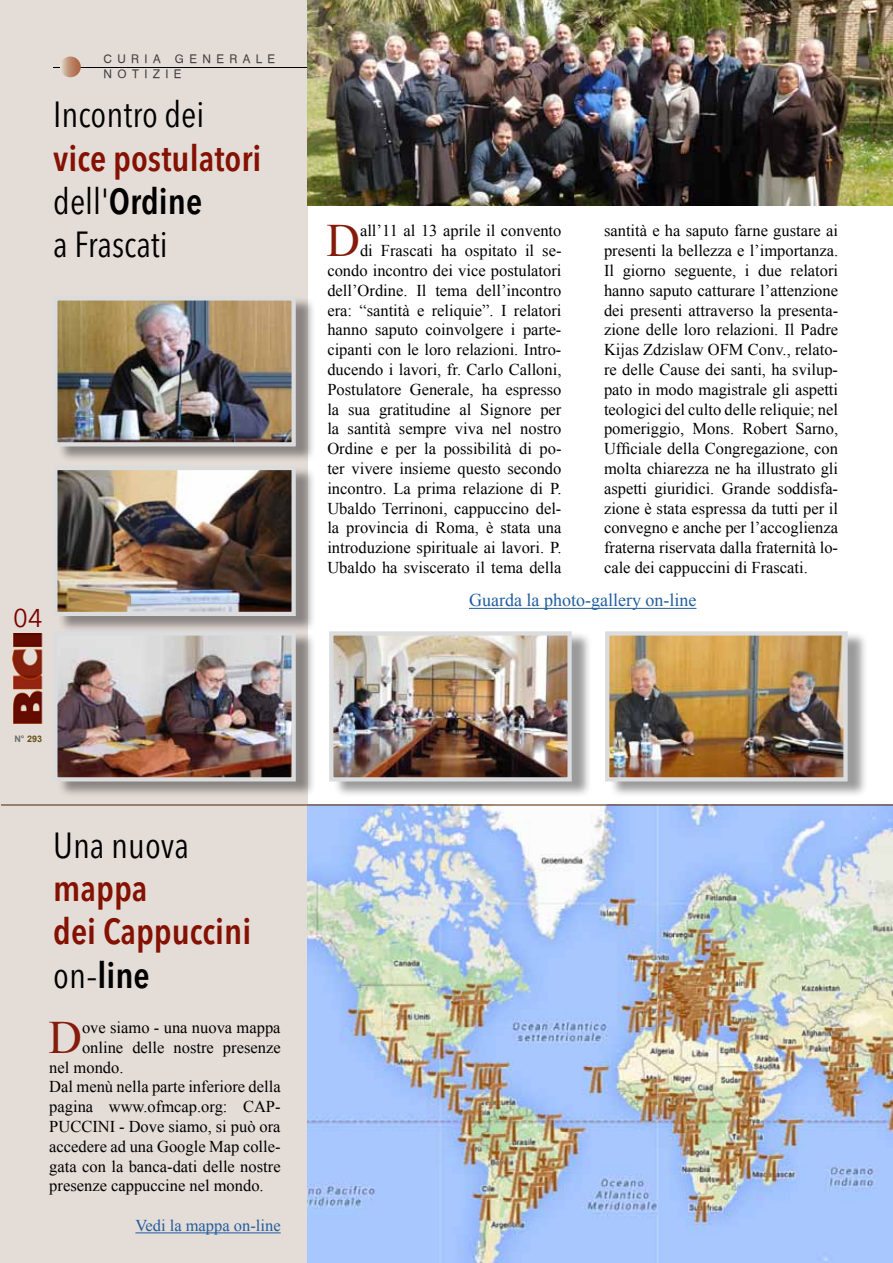
<style>
.page{position:relative;width:893px;height:1263px;background:#fff}
.page>*{position:absolute;margin:0;border:0;box-sizing:border-box;transform-origin:0 0}
.t1{font:46.35px "Times New Roman";color:#851c0b}
.t2{font:600 condensed 36px/43.2px "Avenir Next LT Pro";color:#841101}
.t3{font:condensed 36px "Avenir Next LT Pro";color:#000}
.t4{font:25.5px "Avenir Next LT Pro";color:#7b0000}
.t5{font:18px "Times New Roman";color:#215e9e}
.t6{font:16.5px/19.8px "Times New Roman";color:#000;text-align:right}
.t7{font:16.5px "Times New Roman";color:#215e9e}
.t8{font:12px/15.1px "Geneva";letter-spacing:.45em;color:#414042}
.t9{font:700 9px "Arial";color:#655217}
.s1{font-weight:400;color:#000}
.s2{color:#000}
.s3{color:#6d6e71}
.s4{font-weight:400;font-stretch:normal;color:#000}
</style>
<div class="page">
<div style="left:0;top:0;width:308px;height:1263px;background:#e4dcd7"></div>
<img style="left:12px;top:634px;width:31px;height:89px">
<hr style="left:135px;top:1232px;width:146px;height:1px;background:#215e9e">
<div style="left:57px;top:632px;width:259px;height:166px;background:#000;opacity:.4"></div>
<img style="left:58px;top:636px;width:233px;height:140px">
<div style="left:53px;top:631px;width:243px;height:150px;border:4px solid #dbdcde"></div>
<div style="left:333px;top:632px;width:259px;height:166px;background:#000;opacity:.4"></div>
<img style="left:334px;top:636px;width:233px;height:140px">
<div style="left:329px;top:631px;width:243px;height:150px;border:4px solid #dbdcde"></div>
<div style="left:57px;top:466px;width:259px;height:166px;background:#000;opacity:.4"></div>
<img style="left:58px;top:471px;width:233px;height:140px">
<div style="left:53px;top:466px;width:243px;height:150px;border:4px solid #dbdcde"></div>
<div style="left:609px;top:632px;width:259px;height:166px;background:#000;opacity:.4"></div>
<img style="left:610px;top:636px;width:233px;height:140px">
<div style="left:605px;top:631px;width:243px;height:150px;border:4px solid #dbdcde"></div>
<hr style="left:54px;top:67px;width:784px;height:1px;background:#000">
<svg style="left:60px;top:57px;width:21px;height:20px"></svg>
<img style="left:308px;top:0;width:585px;height:205px">
<div style="left:57px;top:297px;width:259px;height:166px;background:#000;opacity:.4"></div>
<img style="left:58px;top:301px;width:233px;height:140px">
<div style="left:53px;top:296px;width:243px;height:150px;border:4px solid #dbdcde"></div>
<img style="left:308px;top:805px;width:585px;height:458px">
<hr style="left:469px;top:608px;width:227px;height:1px;background:#215e9e">
<hr style="left:1px;top:804px;width:892px;height:1px;background:#603214">
<p class="t8" style="left:103px;top:51px;width:173px">CURIA GENERALE<br>NOTIZIE</p>
<h2 class="t3" style="left:53px;top:93px;width:153px">Incontro dei</h2>
<h2 class="t2" style="left:53px;top:136px;width:210px">vice postulatori <span class="s1">dell'</span><span class="s2">Ordine<br></span><span class="s1">a Frascati</span></h2>
<h3 class="t4" style="left:13px;top:603px;width:31px">04</h3>
<p class="t9" style="left:14px;top:733px;width:29px"><span class="s3">N°</span> 293</p>
<h2 class="t3" style="left:53px;top:824px;width:137px">Una nuova</h2>
<h2 class="t2" style="left:53px;top:867px;width:200px">mappa<br>dei Cappuccini <span class="s1">on</span><span class="s4">-</span><span class="s2">line</span></h2>
<h1 class="t1" style="left:49px;top:1006px;width:35px">D</h1>
<p class="t6" style="left:82px;top:1017px;width:200px">ove siamo - una nuova mappa</p>
<p class="t6" style="left:82px;top:1037px;width:200px">online delle nostre presenze</p>
<p class="t6" style="left:49px;top:1057px;width:76px">nel mondo.</p>
<p class="t6" style="left:49px;top:1077px;width:233px">Dal menù nella parte inferiore della</p>
<p class="t6" style="left:49px;top:1096px;width:233px">pagina www.ofmcap.org: CAP-</p>
<p class="t6" style="left:49px;top:1116px;width:233px">PUCCINI - Dove siamo, si può ora</p>
<p class="t6" style="left:49px;top:1136px;width:233px">accedere ad una Google Map colle-</p>
<p class="t6" style="left:49px;top:1156px;width:233px">gata con la banca-dati delle nostre</p>
<p class="t6" style="left:49px;top:1176px;width:216px">presenze cappuccine nel mondo.</p>
<p class="t7" style="left:135px;top:1214px;width:147px">Vedi la mappa on-line</p>
<p class="t6" style="left:327px;top:221px;width:236px">all’11 al 13 aprile il convento<br>di Frascati ha ospitato il se&shy;condo incontro dei vice postulatori dell’Ordine. Il tema dell’incontro era: “santità e reliquie”. I relatori hanno saputo coinvolgere i parte&shy;cipanti con le loro relazioni. Intro&shy;ducendo i lavori, fr. Carlo Calloni, Postulatore Generale, ha espresso la sua gratitudine al Signore per la santità sempre viva nel nostro Ordine e per la possibilità di po&shy;ter vivere insieme questo secondo incontro. La prima relazione di P.<br>Ubaldo Terrinoni, cappuccino del&shy;la provincia di Roma, è stata una introduzione spirituale ai lavori. P.<br>Ubaldo ha sviscerato il tema della</p>
<p class="t6" style="left:604px;top:221px;width:236px;text-align:justify">santità e ha saputo farne gustare ai presenti la bellezza e l’importanza.<br>Il giorno seguente, i due relatori hanno saputo catturare l’attenzione dei presenti attraverso la presenta&shy;zione delle loro relazioni. Il Padre Kijas Zdzislaw OFM Conv., relato&shy;re delle Cause dei santi, ha svilup&shy;pato in modo magistrale gli aspetti teologici del culto delle reliquie; nel pomeriggio, Mons. Robert Sarno, Ufficiale della Congregazione, con molta chiarezza ne ha illustrato gli aspetti giuridici. Grande soddisfa&shy;zione è stata espressa da tutti per il convegno e anche per l’accoglienza fraterna riservata dalla fraternità lo&shy;cale dei cappuccini di Frascati.</p>
<h1 class="t1" style="left:327px;top:209px;width:35px">D</h1>
<p class="t5" style="left:469px;top:588px;width:229px">Guarda la photo-gallery on-line</p>
</div>
